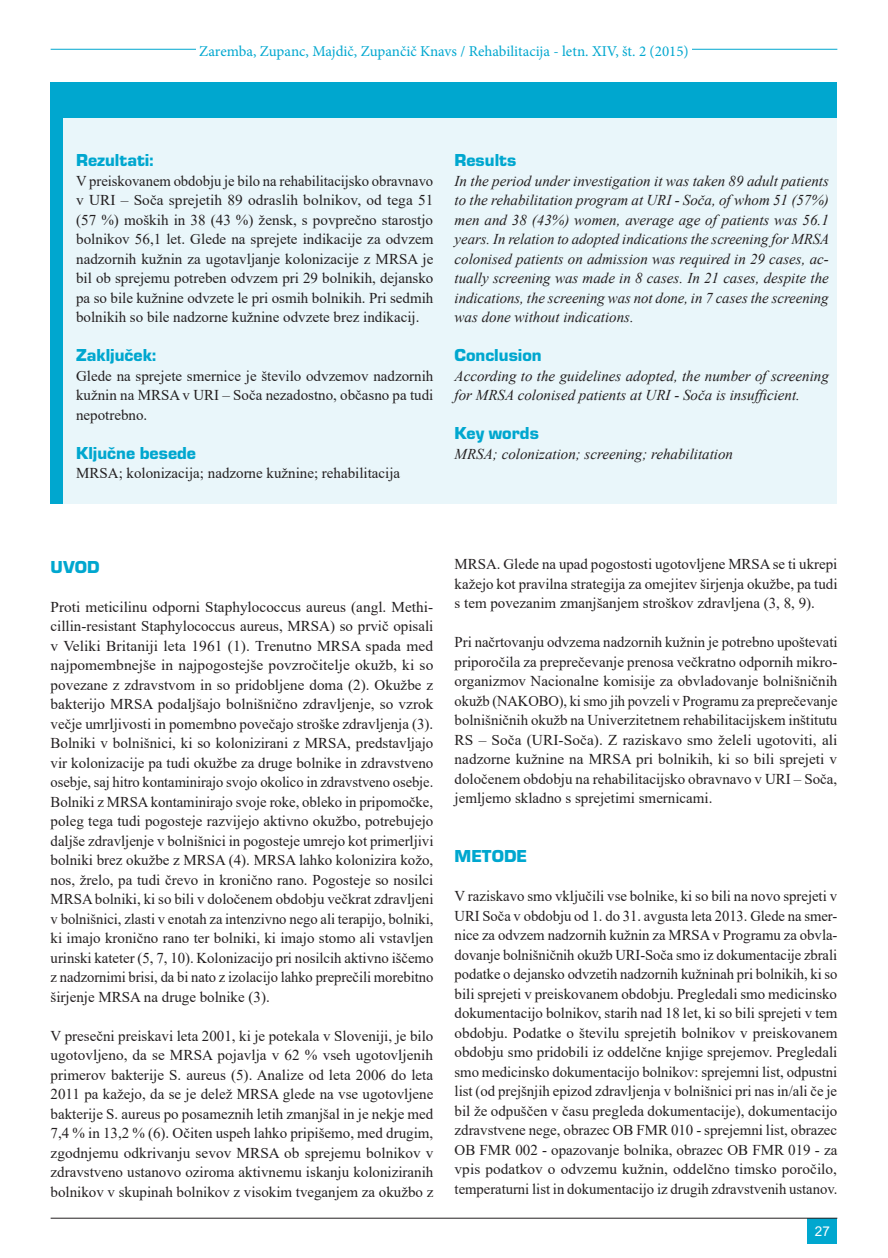
<style>
.page{position:relative;width:888px;height:1258px;background:#fff}
.page>*{position:absolute;margin:0;border:0;box-sizing:border-box;transform-origin:0 0}
.t1{font:18px "Eurostile TEE Blac";color:#00a7cf}
.t2{font:15px/19.5px "Times New Roman";color:#231f20;text-align:justify}
.t3{font:italic 15px/19.5px "Times New Roman";color:#231f20;text-align:justify}
.t4{font:15px "Minion Pro";color:#00a7cf}
.t5{font:13.5px "Arial";color:#fff}
</style>
<div class="page">
<div style="left:51px;top:83px;width:786px;height:421px;background:#00a7cf"></div>
<div style="left:63px;top:119px;width:392px;height:385px;background:#e9f6fa"></div>
<div style="left:455px;top:119px;width:382px;height:385px;background:#e9f6fa"></div>
<hr style="left:51px;top:49px;width:786px;height:1px;background:#00a7cf">
<div style="left:196px;top:38px;width:496px;height:23px;background:#fff"></div>
<div style="left:807px;top:1218px;width:30px;height:25px;background:#00a7cf"></div>
<hr style="left:51px;top:1218px;width:786px;height:1px;background:#231f20">
<p class="t4" style="left:199px;top:41px;width:491px">Zaremba, Zupanc, Majdič, Zupančič Knavs / Rehabilitacija - letn. XIV, št. 2 (2015)</p>
<p class="t1" style="left:76px;top:150px;width:79px">Rezultati:</p>
<p class="t2" style="left:76px;top:170px;width:359px">V preiskovanem obdobju je bilo na rehabilitacijsko obravnavo v URI – Soča sprejetih 89 odraslih bolnikov, od tega 51 (57 %) moških in 38 (43 %) žensk, s povprečno starostjo bolnikov 56,1 let. Glede na sprejete indikacije za odvzem nadzornih kužnin za ugotavljanje kolonizacije z MRSA je bil ob sprejemu potreben odvzem pri 29 bolnikih, dejansko pa so bile kužnine odvzete le pri osmih bolnikih. Pri sedmih bolnikih so bile nadzorne kužnine odvzete brez indikacij.</p>
<p class="t1" style="left:76px;top:345px;width:82px">Zaključek:</p>
<p class="t2" style="left:76px;top:365px;width:359px">Glede na sprejete smernice je število odvzemov nadzornih kužnin na MRSA v URI – Soča nezadostno, občasno pa tudi nepotrebno.</p>
<p class="t1" style="left:76px;top:443px;width:121px">Ključne besede</p>
<p class="t2" style="left:76px;top:463px;width:326px">MRSA; kolonizacija; nadzorne kužnine; rehabilitacija</p>
<p class="t1" style="left:455px;top:150px;width:63px">Results</p>
<p class="t3" style="left:455px;top:171px;width:376px">In the period under investigation it was taken 89 adult patients to the rehabilitation program at URI - Soča, of whom 51 (57%) men and 38 (43%) women, average age of patients was 56.1 years. In relation to adopted indications the screening for MRSA colonised patients on admission was required in 29 cases, ac&shy;tually screening was made in 8 cases. In 21 cases, despite the indications, the screening was not done, in 7 cases the screening was done without indications.</p>
<p class="t1" style="left:455px;top:345px;width:89px">Conclusion</p>
<p class="t3" style="left:455px;top:366px;width:376px">According to the guidelines adopted, the number of screening for MRSA colonised patients at URI - Soča is insufficient.</p>
<p class="t1" style="left:455px;top:423px;width:86px">Key words</p>
<p class="t3" style="left:455px;top:444px;width:280px">MRSA; colonization; screening; rehabilitation</p>
<p class="t1" style="left:51px;top:557px;width:50px">UVOD</p>
<p class="t2" style="left:51px;top:596px;width:384px">Proti meticilinu odporni Staphylococcus aureus (angl. Methi&shy;cillin-resistant Staphylococcus aureus, MRSA) so prvič opisali v Veliki Britaniji leta 1961 (1). Trenutno MRSA spada med najpomembnejše in najpogostejše povzročitelje okužb, ki so povezane z zdravstvom in so pridobljene doma (2). Okužbe z bakterijo MRSA podaljšajo bolnišnično zdravljenje, so vzrok večje umrljivosti in pomembno povečajo stroške zdravljenja (3).<br>Bolniki v bolnišnici, ki so kolonizirani z MRSA, predstavljajo vir kolonizacije pa tudi okužbe za druge bolnike in zdravstveno osebje, saj hitro kontaminirajo svojo okolico in zdravstveno osebje.<br>Bolniki z MRSA kontaminirajo svoje roke, obleko in pripomočke, poleg tega tudi pogosteje razvijejo aktivno okužbo, potrebujejo daljše zdravljenje v bolnišnici in pogosteje umrejo kot primerljivi bolniki brez okužbe z MRSA (4). MRSA lahko kolonizira kožo, nos, žrelo, pa tudi črevo in kronično rano. Pogosteje so nosilci MRSA bolniki, ki so bili v določenem obdobju večkrat zdravljeni v bolnišnici, zlasti v enotah za intenzivno nego ali terapijo, bolniki, ki imajo kronično rano ter bolniki, ki imajo stomo ali vstavljen urinski kateter (5, 7, 10). Kolonizacijo pri nosilcih aktivno iščemo z nadzornimi brisi, da bi nato z izolacijo lahko preprečili morebitno širjenje MRSA na druge bolnike (3).</p>
<p class="t2" style="left:51px;top:1025px;width:384px">V presečni preiskavi leta 2001, ki je potekala v Sloveniji, je bilo ugotovljeno, da se MRSA pojavlja v 62 % vseh ugotovljenih primerov bakterije S. aureus (5). Analize od leta 2006 do leta 2011 pa kažejo, da se je delež MRSA glede na vse ugotovljene bakterije S. aureus po posameznih letih zmanjšal in je nekje med 7,4 % in 13,2 % (6). Očiten uspeh lahko pripišemo, med drugim, zgodnjemu odkrivanju sevov MRSA ob sprejemu bolnikov v zdravstveno ustanovo oziroma aktivnemu iskanju koloniziranih bolnikov v skupinah bolnikov z visokim tveganjem za okužbo z</p>
<p class="t2" style="left:455px;top:554px;width:384px">MRSA. Glede na upad pogostosti ugotovljene MRSA se ti ukrepi kažejo kot pravilna strategija za omejitev širjenja okužbe, pa tudi s tem povezanim zmanjšanjem stroškov zdravljena (3, 8, 9).</p>
<p class="t2" style="left:455px;top:632px;width:384px">Pri načrtovanju odvzema nadzornih kužnin je potrebno upoštevati priporočila za preprečevanje prenosa večkratno odpornih mikro&shy;organizmov Nacionalne komisije za obvladovanje bolnišničnih okužb (NAKOBO), ki smo jih povzeli v Programu za preprečevanje bolnišničnih okužb na Univerzitetnem rehabilitacijskem inštitutu RS – Soča (URI-Soča). Z raziskavo smo želeli ugotoviti, ali nadzorne kužnine na MRSA pri bolnikih, ki so bili sprejeti v določenem obdobju na rehabilitacijsko obravnavo v URI – Soča, jemljemo skladno s sprejetimi smernicami.</p>
<p class="t1" style="left:455px;top:846px;width:74px">METODE</p>
<p class="t2" style="left:455px;top:886px;width:384px">V raziskavo smo vključili vse bolnike, ki so bili na novo sprejeti v URI Soča v obdobju od 1. do 31. avgusta leta 2013. Glede na smer&shy;nice za odvzem nadzornih kužnin za MRSA v Programu za obvla&shy;dovanje bolnišničnih okužb URI-Soča smo iz dokumentacije zbrali podatke o dejansko odvzetih nadzornih kužninah pri bolnikih, ki so bili sprejeti v preiskovanem obdobju. Pregledali smo medicinsko dokumentacijo bolnikov, starih nad 18 let, ki so bili sprejeti v tem obdobju. Podatke o številu sprejetih bolnikov v preiskovanem obdobju smo pridobili iz oddelčne knjige sprejemov. Pregledali smo medicinsko dokumentacijo bolnikov: sprejemni list, odpustni list (od prejšnjih epizod zdravljenja v bolnišnici pri nas in/ali če je bil že odpuščen v času pregleda dokumentacije), dokumentacijo zdravstvene nege, obrazec OB FMR 010 - sprejemni list, obrazec OB FMR 002 - opazovanje bolnika, obrazec OB FMR 019 - za vpis podatkov o odvzemu kužnin, oddelčno timsko poročilo, temperaturni list in dokumentacijo iz drugih zdravstvenih ustanov.</p>
<p class="t5" style="left:815px;top:1221px;width:17px">27</p>
</div>
